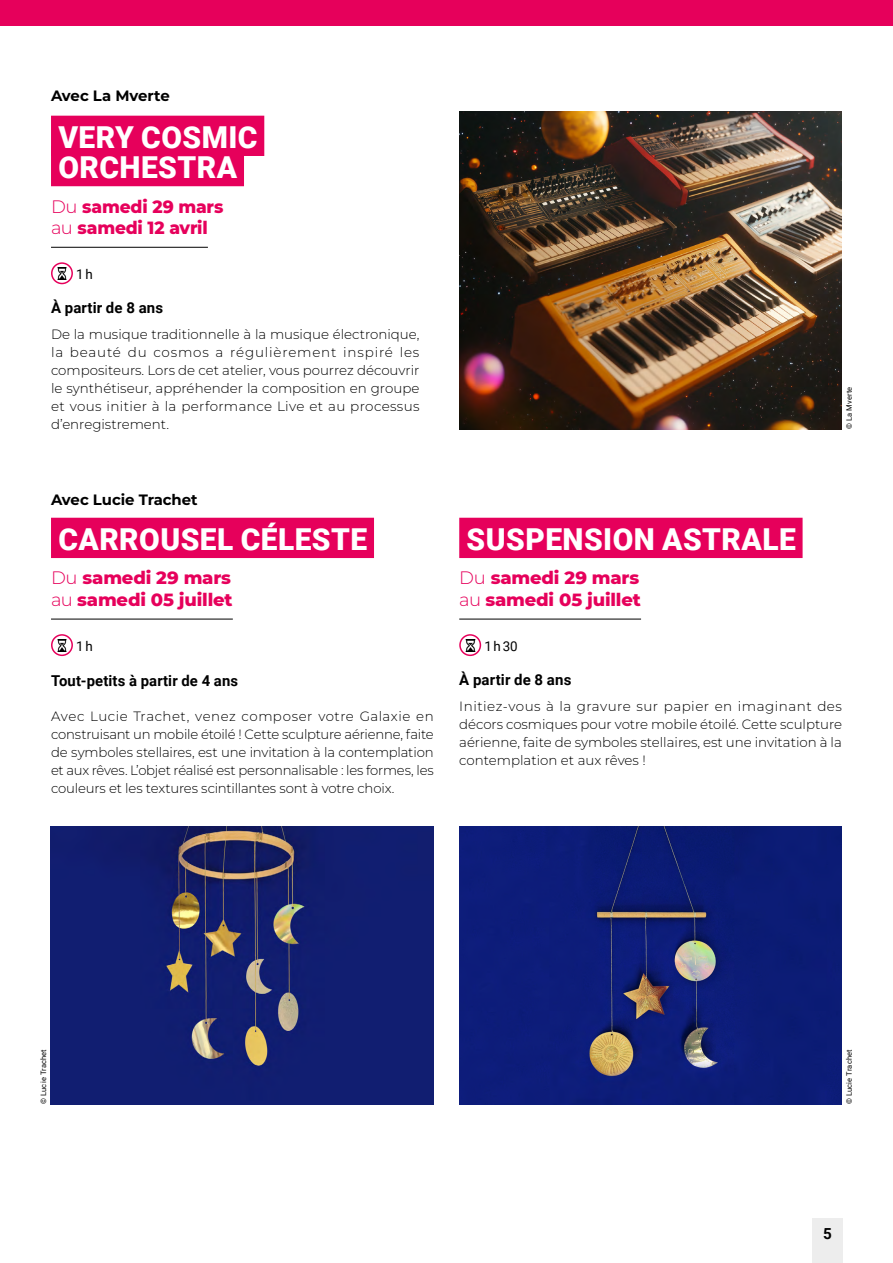
<style>
.page{position:relative;width:893px;height:1263px;background:#fff}
.page>*{position:absolute;margin:0;border:0;box-sizing:border-box;transform-origin:0 0}
.t1{font:900 30.3px/30.3px "Roboto";letter-spacing:.015em;color:#fff}
.t2{font:800 18px/21.6px "Montserrat";letter-spacing:-.01em;color:#e6005b}
.t3{font:800 18px/21.6px "Montserrat";letter-spacing:-.01em;color:#e6005b;scale:.95 1}
.t4{font:700 15.15px "Roboto";color:#000}
.t5{font:700 15px "Roboto";letter-spacing:.01em;color:#000}
.t6{font:700 15px "Montserrat";color:#000}
.t7{font:300 13.5px/18px "Montserrat";color:#000;text-align:justify}
.t8{font:13.5px "Roboto";color:#000}
.t9{font:7.5px "Roboto";letter-spacing:.025em;color:#000}
.s1{font-weight:300}
</style>
<div class="page">
<div style="left:812px;top:1218px;width:31px;height:45px;background:#ededed"></div>
<div style="left:0;top:0;width:893px;height:26px;background:#e6005b"></div>
<div style="left:51px;top:518px;width:323px;height:40px;background:#e6005b"></div>
<hr style="left:51px;top:619px;width:182px;height:1px;background:#000">
<svg style="left:52px;top:635px;width:20px;height:20px"></svg>
<svg style="left:56px;top:639px;width:12px;height:12px"></svg>
<div style="left:51px;top:634px;width:22px;height:22px;border:2px solid #e6005b;border-radius:50%"></div>
<img style="left:50px;top:826px;width:383px;height:278px">
<div style="left:459px;top:518px;width:344px;height:40px;background:#e6005b"></div>
<hr style="left:459px;top:619px;width:182px;height:1px;background:#000">
<svg style="left:460px;top:635px;width:20px;height:20px"></svg>
<svg style="left:464px;top:639px;width:12px;height:12px"></svg>
<div style="left:459px;top:634px;width:22px;height:22px;border:2px solid #e6005b;border-radius:50%"></div>
<img style="left:459px;top:826px;width:383px;height:278px">
<div style="left:51px;top:116px;width:213px;height:40px;background:#e6005b"></div>
<div style="left:51px;top:146px;width:193px;height:40px;background:#e6005b"></div>
<hr style="left:51px;top:247px;width:157px;height:1px;background:#000">
<svg style="left:52px;top:263px;width:20px;height:20px"></svg>
<svg style="left:56px;top:267px;width:12px;height:12px"></svg>
<div style="left:51px;top:262px;width:22px;height:22px;border:2px solid #e6005b;border-radius:50%"></div>
<img style="left:459px;top:111px;width:383px;height:318px">
<p class="t6" style="left:51px;top:85px;width:120px">Avec La Mverte</p>
<h1 class="t1" style="left:58px;top:121px;width:201px">VERY COSMIC<br>ORCHESTRA</h1>
<h2 class="t3" style="left:51px;top:194px;width:183px"><span class="s1">Du</span> samedi 29 mars <span class="s1">au</span> samedi 12 avril</h2>
<p class="t8" style="left:76px;top:265px;width:18px">1 h</p>
<p class="t5" style="left:51px;top:297px;width:114px">À partir de 8 ans</p>
<p class="t7" style="left:51px;top:325px;width:370px">De la musique traditionnelle à la musique électronique, la beauté du cosmos a régulièrement inspiré les compositeurs. Lors de cet atelier, vous pourrez découvrir le synthétiseur, appréhender la composition en groupe et vous initier à la performance Live et au processus d’enregistrement.</p>
<p class="t6" style="left:51px;top:489px;width:148px">Avec Lucie Trachet</p>
<h1 class="t1" style="left:58px;top:523px;width:310px">CARROUSEL CÉLESTE</h1>
<h2 class="t2" style="left:51px;top:566px;width:183px"><span class="s1">Du</span> samedi 29 mars <span class="s1">au</span> samedi 05 juillet</h2>
<p class="t8" style="left:76px;top:636px;width:18px">1 h</p>
<p class="t5" style="left:51px;top:670px;width:189px">Tout-petits à partir de 4 ans</p>
<p class="t7" style="left:51px;top:707px;width:384px">Avec Lucie Trachet, venez composer votre Galaxie en construisant un mobile étoilé ! Cette sculpture aérienne, faite de symboles stellaires, est une invitation à la contemplation et aux rêves. L’objet réalisé est personnalisable : les formes, les couleurs et les textures scintillantes sont à votre choix.</p>
<p class="t9" style="left:844px;top:429px;width:44px;rotate:-90deg">© La Mverte</p>
<h1 class="t1" style="left:467px;top:523px;width:331px">SUSPENSION ASTRALE</h1>
<h2 class="t2" style="left:459px;top:566px;width:183px"><span class="s1">Du</span> samedi 29 mars <span class="s1">au</span> samedi 05 juillet</h2>
<p class="t8" style="left:484px;top:636px;width:35px">1 h 30</p>
<p class="t5" style="left:459px;top:669px;width:114px">À partir de 8 ans</p>
<p class="t7" style="left:459px;top:697px;width:384px">Initiez-vous à la gravure sur papier en imaginant des décors cosmiques pour votre mobile étoilé. Cette sculpture aérienne, faite de symboles stellaires, est une invitation à la contemplation et aux rêves !</p>
<p class="t9" style="left:38px;top:1104px;width:56px;rotate:-90deg">© Lucie Trachet</p>
<p class="t9" style="left:844px;top:1104px;width:56px;rotate:-90deg">© Lucie Trachet</p>
<p class="t4" style="left:823px;top:1223px;width:10px">5</p>
</div>
